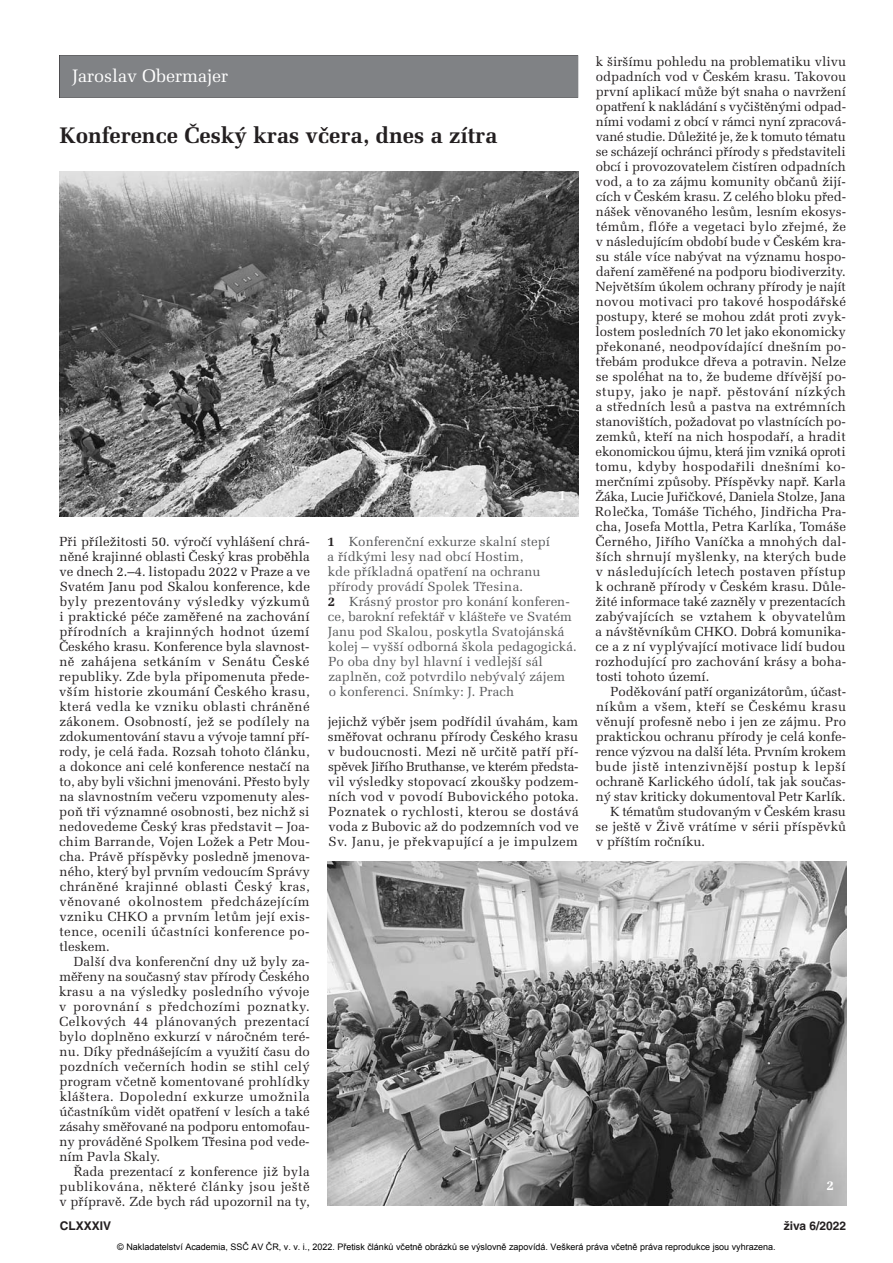
<style>
.page{position:relative;width:893px;height:1263px;background:#fff}
.page>*{position:absolute;margin:0;border:0;box-sizing:border-box;transform-origin:0 0}
.t1{font:700 22.5px "Melior CE";color:#231f20}
.t2{font:18px "Melior CE";color:#fff}
.t3{font:700 13.5px "Melior CE";color:#fff}
.t4{font:13.2px/15px "Melior CE";color:#231f20;text-align:justify}
.t5{font:13.2px/15px "Melior CE";letter-spacing:.005em;color:#57585a}
.t6{font:13.2px "Melior CE";letter-spacing:.03em;color:#231f20}
.t7{font:13.2px "Melior CE";letter-spacing:.035em;color:#231f20}
.t8{font:700 12px "Helvetica CE";color:#231f20}
.t9{font:9px "Arial";color:#000}
.s1{font-weight:700;color:#231f20}
</style>
<div class="page">
<div style="left:60px;top:55px;width:518px;height:43px;background:#808285"></div>
<img style="left:60px;top:171px;width:518px;height:345px">
<img style="left:327px;top:861px;width:519px;height:345px">
<h2 class="t2" style="left:72px;top:70px;width:157px">Jaroslav Obermajer</h2>
<h1 class="t1" style="left:60px;top:127px;width:440px">Konference Český kras včera, dnes a zítra</h1>
<p class="t3" style="left:559px;top:491px;width:9px">1</p>
<p class="t4" style="left:59px;top:536px;width:252px">Při příležitosti 50. výročí vyhlášení chrá&shy;něné krajinné oblasti Český kras proběhla ve dnech 2.–4. listopadu 2022 v Praze a ve Svatém Janu pod Skalou konference, kde byly prezentovány výsledky výzkumů i praktické péče zaměřené na zachování přírodních a krajinných hodnot území Českého krasu. Konference byla slavnost&shy;ně zahájena setkáním v Senátu České republiky. Zde byla připomenuta přede&shy;vším historie zkoumání Českého krasu, která vedla ke vzniku oblasti chráněné zákonem. Osobností, jež se podílely na zdokumentování stavu a vývoje tamní pří&shy;rody, je celá řada. Rozsah tohoto článku, a dokonce ani celé konference nestačí na to, aby byli všichni jmenováni. Přesto byly na slavnostním večeru vzpomenuty ales&shy;poň tři významné osobnosti, bez nichž si nedovedeme Český kras představit – Joa&shy;chim Barrande, Vojen Ložek a Petr Mou&shy;cha. Právě příspěvky posledně jmenova&shy;ného, který byl prvním vedoucím Správy chráněné krajinné oblasti Český kras, věnované okolnostem předcházejícím vzniku CHKO a prvním letům její exis - tence, ocenili účastníci konference po - tleskem.</p>
<p class="t4" style="left:59px;top:956px;width:252px;text-indent:15px">Další dva konferenční dny už byly za - měřeny na současný stav přírody Českého krasu a na výsledky posledního vývoje v porovnání s předchozími poznatky.<br>Celkových 44 plánovaných prezentací bylo doplněno exkurzí v náročném teré&shy;nu. Díky přednášejícím a využití času do pozdních večerních hodin se stihl celý program včetně komentované prohlídky kláštera. Dopolední exkurze umožnila účastníkům vidět opatření v lesích a také zásahy směřované na podporu entomofau&shy;ny prováděné Spolkem Třesina pod vede&shy;ním Pavla Skaly.</p>
<p class="t4" style="left:59px;top:1166px;width:252px;text-indent:14px">Řada prezentací z konference již byla publikována, některé články jsou ještě v přípravě. Zde bych rád upozornil na ty,</p>
<p class="t5" style="left:327px;top:536px;width:251px"><span class="s1">1</span> Konferenční exkurze skalní stepí<br>a řídkými lesy nad obcí Hostim,<br>kde příkladná opatření na ochranu přírody provádí Spolek Třesina.<br><span class="s1">2</span> Krásný prostor pro konání konferen&shy;ce, barokní refektář v klášteře ve Svatém Janu pod Skalou, poskytla Svatojánská kolej – vyšší odborná škola pedagogická.<br>Po oba dny byl hlavní i vedlejší sál zaplněn, což potvrdilo nebývalý zájem<br>o konferenci. Snímky: J. Prach</p>
<p class="t4" style="left:328px;top:716px;width:253px">jejichž výběr jsem podřídil úvahám, kam směřovat ochranu přírody Českého krasu v budoucnosti. Mezi ně určitě patří pří - spěvek Jiřího Bruthanse, ve kterém předsta&shy;vil výsledky stopovací zkoušky podzem&shy;ních vod v povodí Bubovického potoka.<br>Poznatek o rychlosti, kterou se dostává voda z Bubovic až do podzemních vod ve Sv. Janu, je překvapující a je impulzem</p>
<p class="t4" style="left:595px;top:56px;width:253px">k širšímu pohledu na problematiku vlivu odpadních vod v Českém krasu. Takovou první aplikací může být snaha o navržení opatření k nakládání s vyčištěnými odpad&shy;ními vodami z obcí v rámci nyní zpracová&shy;vané studie. Důležité je, že k tomuto tématu se scházejí ochránci přírody s představiteli obcí i provozovatelem čistíren odpadních vod, a to za zájmu komunity občanů žijí&shy;cích v Českém krasu. Z celého bloku před&shy;nášek věnovaného lesům, lesním ekosys - témům, flóře a vegetaci bylo zřejmé, že v následujícím období bude v Českém kra&shy;su stále více nabývat na významu hospo&shy;daření zaměřené na podporu biodiverzity.<br>Největším úkolem ochrany přírody je najít novou motivaci pro takové hospodářské postupy, které se mohou zdát proti zvyk - lostem posledních 70 let jako ekonomicky překonané, neodpovídající dnešním po - třebám produkce dřeva a potravin. Nelze se spoléhat na to, že budeme dřívější po - stupy, jako je např. pěstování nízkých a středních lesů a pastva na extrémních stanovištích, požadovat po vlastnících po - zemků, kteří na nich hospodaří, a hradit ekonomickou újmu, která jim vzniká oproti tomu, kdyby hospodařili dnešními ko - merčními způsoby. Příspěvky např. Karla Žáka, Lucie Juřičkové, Daniela Stolze, Jana Rolečka, Tomáše Tichého, Jindřicha Pra&shy;cha, Josefa Mottla, Petra Karlíka, Tomáše Černého, Jiřího Vaníčka a mnohých dal&shy;ších shrnují myšlenky, na kterých bude v následujících letech postaven přístup k ochraně přírody v Českém krasu. Důle&shy;žité informace také zazněly v prezentacích zabývajících se vztahem k obyvatelům a návštěvníkům CHKO. Dobrá komunika&shy;ce a z ní vyplývající motivace lidí budou rozhodující pro zachování krásy a boha&shy;tosti tohoto území.</p>
<p class="t4" style="left:610px;top:686px;width:237px">Poděkování patří organizátorům, účast-</p>
<p class="t7" style="left:596px;top:702px;width:252px">níkům a všem, kteří se Českému krasu</p>
<p class="t4" style="left:596px;top:716px;width:252px">věnují profesně nebo i jen ze zájmu. Pro</p>
<p class="t4" style="left:596px;top:731px;width:252px">praktickou ochranu přírody je celá konfe-</p>
<p class="t4" style="left:596px;top:746px;width:252px">rence výzvou na další léta. Prvním krokem</p>
<p class="t6" style="left:596px;top:762px;width:252px">bude jistě intenzivnější postup k lepší</p>
<p class="t4" style="left:596px;top:776px;width:252px">ochraně Karlického údolí, tak jak součas-</p>
<p class="t4" style="left:596px;top:791px;width:252px">ný stav kriticky dokumentoval Petr Karlík.</p>
<p class="t4" style="left:610px;top:806px;width:237px">K tématům studovaným v Českém krasu</p>
<p class="t4" style="left:596px;top:821px;width:252px">se ještě v Živě vrátíme v sérii příspěvků</p>
<p class="t4" style="left:596px;top:836px;width:111px">v příštím ročníku.</p>
<p class="t3" style="left:826px;top:1180px;width:9px">2</p>
<p class="t8" style="left:60px;top:1221px;width:53px">CLXXXIV</p>
<p class="t8" style="left:784px;top:1221px;width:64px">živa 6/2022</p>
<p class="t9" style="left:117px;top:1241px;width:660px">© Nakladatelství Academia, SSČ AV ČR, v. v. i., 2022. Přetisk článků včetně obrázků se výslovně zapovídá. Veškerá práva včetně práva reprodukce jsou vyhrazena.</p>
</div>
